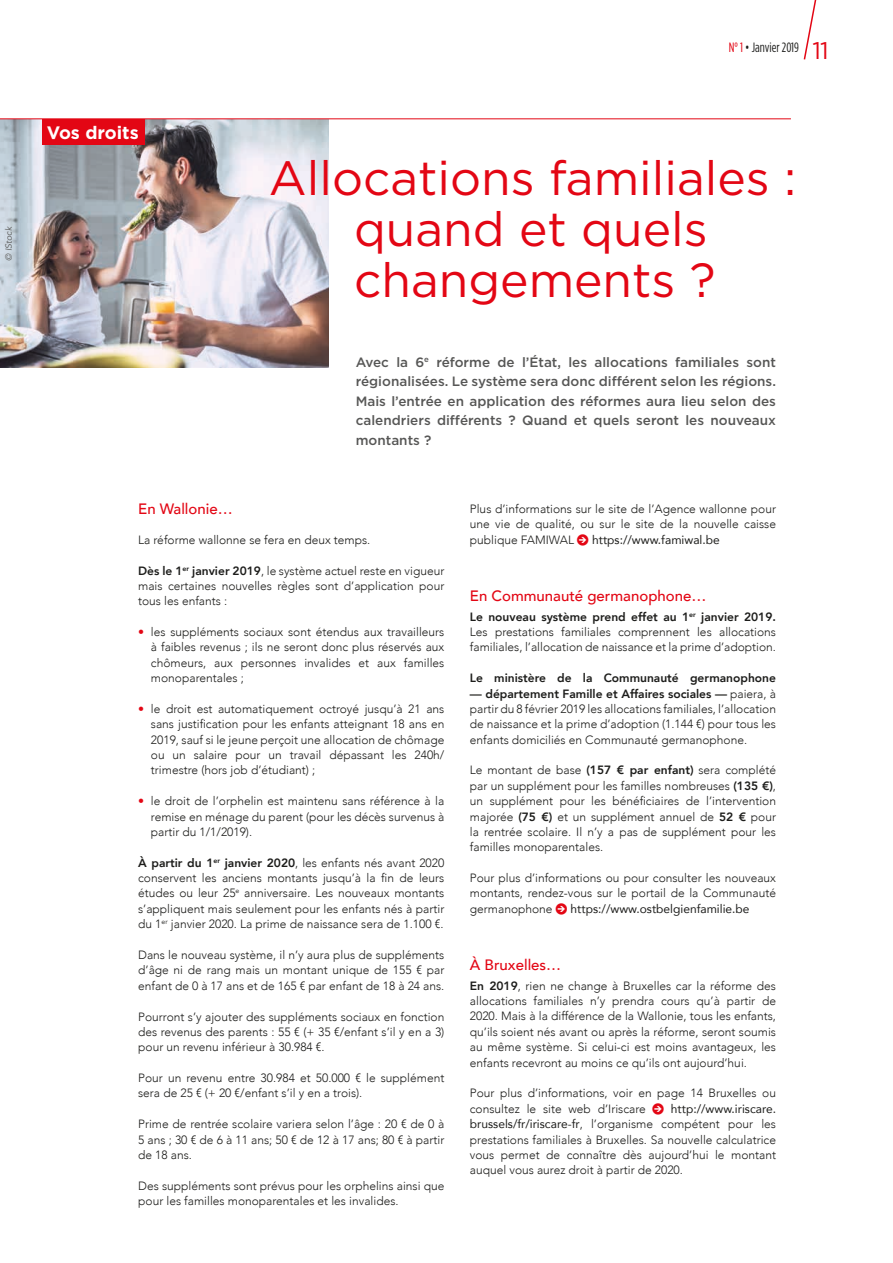
<style>
.page{position:relative;width:893px;height:1263px;background:#fff}
.page>*{position:absolute;margin:0;border:0;box-sizing:border-box;transform-origin:0 0}
.t1{font:48px/51px "Gotham";color:#e30614;text-align:center}
.t2{font:24px "Gotham";color:#e30614}
.t3{font:700 18px "Gotham";color:#fff}
.t4{font:500 15px "Avenir";color:#e30614}
.t5{font:500 13.5px/19.5px "Gotham";color:#575756;text-align:justify}
.t6{font:13.5px "Gotham Condensed";color:#1d1d1b}
.t7{font:300 12px/15.3px "Avenir";color:#1d1d1b;text-align:justify}
.t8{font:800 12px "Avenir";color:#1d1d1b}
.t9{font:italic 9px "Avenir";color:#575756}
.s1{color:#e30614}
.s2{font-weight:800}
.s3{font-family:"Arrowstfb";font-weight:400;color:#e30614}
.s4{font-weight:400}
</style>
<div class="page">
<img style="left:0;top:119px;width:328px;height:248px">
<div style="left:43px;top:119px;width:102px;height:26px;background:#e30614"></div>
<hr style="left:0;top:118px;width:791px;height:1px;background:#e30614">
<svg style="left:803px;top:0;width:14px;height:60px"></svg>
<p class="t9" style="left:3px;top:261px;width:36px;rotate:-90deg">© IStock</p>
<p class="t6" style="left:729px;top:40px;width:72px"><span class="s1">N° 1</span> • Janvier 2019</p>
<h2 class="t2" style="left:813px;top:36px;width:18px">11</h2>
<h3 class="t3" style="left:47px;top:121px;width:93px">Vos droits</h3>
<h1 class="t1" style="left:269px;top:152px;width:529px">Allocations familiales : quand et quels changements ?</h1>
<p class="t5" style="left:356px;top:352px;width:422px">Avec la 6<sup>e</sup> réforme de l’État, les allocations familiales sont régionalisées. Le système sera donc différent selon les régions.<br>Mais l’entrée en application des réformes aura lieu selon des calendriers différents ? Quand et quels seront les nouveaux montants ?</p>
<p class="t4" style="left:138px;top:495px;width:96px">En Wallonie…</p>
<p class="t7" style="left:138px;top:532px;width:234px">La réforme wallonne se fera en deux temps.</p>
<p class="t7" style="left:138px;top:563px;width:308px"><span class="s2">Dès le 1</span><sup>er</sup> <span class="s2">janvier 2019</span>, le système actuel reste en vigueur mais certaines nouvelles règles sont d’application pour tous les enfants :</p>
<p class="t7" style="left:151px;top:624px;width:295px;text-indent:-13px"><span class="s1">•</span> les suppléments sociaux sont étendus aux travailleurs à faibles revenus ; ils ne seront donc plus réservés aux chômeurs, aux personnes invalides et aux familles monoparentales ;</p>
<p class="t7" style="left:151px;top:701px;width:295px;text-indent:-13px"><span class="s1">•</span> le droit est automatiquement octroyé jusqu’à 21 ans sans justification pour les enfants atteignant 18 ans en 2019, sauf si le jeune perçoit une allocation de chômage ou un salaire pour un travail dépassant les 240h/ trimestre (hors job d’étudiant) ;</p>
<p class="t7" style="left:151px;top:793px;width:295px;text-indent:-13px"><span class="s1">•</span> le droit de l’orphelin est maintenu sans référence à la remise en ménage du parent (pour les décès survenus à partir du 1/1/2019).</p>
<p class="t7" style="left:138px;top:855px;width:308px"><span class="s2">À partir du 1</span><sup>er</sup> <span class="s2">janvier 2020</span>, les enfants nés avant 2020 conservent les anciens montants jusqu’à la fin de leurs études ou leur 25<sup>e</sup> anniversaire. Les nouveaux montants s’appliquent mais seulement pour les enfants nés à partir du 1<sup>er</sup> janvier 2020. La prime de naissance sera de 1.100 €.</p>
<p class="t7" style="left:138px;top:947px;width:308px">Dans le nouveau système, il n’y aura plus de suppléments d’âge ni de rang mais un montant unique de 155 € par enfant de 0 à 17 ans et de 165 € par enfant de 18 à 24 ans.</p>
<p class="t7" style="left:138px;top:1009px;width:308px">Pourront s’y ajouter des suppléments sociaux en fonction des revenus des parents : 55 € (+ 35 €/enfant s’il y en a 3) pour un revenu inférieur à 30.984 €.</p>
<p class="t7" style="left:138px;top:1070px;width:308px">Pour un revenu entre 30.984 et 50.000 € le supplément sera de 25 € (+ 20 €/enfant s’il y en a trois).</p>
<p class="t7" style="left:138px;top:1116px;width:308px">Prime de rentrée scolaire variera selon l’âge : 20 € de 0 à 5 ans ; 30 € de 6 à 11 ans; 50 € de 12 à 17 ans; 80 € à partir de 18 ans.</p>
<p class="t7" style="left:138px;top:1178px;width:308px">Des suppléments sont prévus pour les orphelins ainsi que pour les familles monoparentales et les invalides.</p>
<p class="t7" style="left:470px;top:501px;width:308px">Plus d’informations sur le site de l’Agence wallonne pour une vie de qualité, ou sur le site de la nouvelle caisse publique FAMIWAL <span class="s3">J</span> <span class="s4">https://www.famiwal.be</span></p>
<p class="t4" style="left:470px;top:583px;width:238px">En Communauté germanophone…</p>
<p class="t7" style="left:470px;top:609px;width:308px"><span class="s2">Le nouveau système prend effet au 1</span><sup>er</sup> <span class="s2">janvier 2019.<br></span>Les prestations familiales comprennent les allocations familiales, l’allocation de naissance et la prime d’adoption.</p>
<p class="t8" style="left:470px;top:669px;width:308px">Le ministère de la Communauté germanophone</p>
<p class="t7" style="left:470px;top:686px;width:308px"><span class="s2">— département Famille et Affaires sociales —</span> paiera, à partir du 8 février 2019 les allocations familiales, l’allocation de naissance et la prime d’adoption (1.144 €) pour tous les enfants domiciliés en Communauté germanophone.</p>
<p class="t7" style="left:470px;top:763px;width:308px">Le montant de base <span class="s2">(157 € par enfant)</span> sera complété par un supplément pour les familles nombreuses <span class="s2">(135 €)</span>, un supplément pour les bénéficiaires de l’intervention majorée <span class="s2">(75 €)</span> et un supplément annuel de <span class="s2">52 €</span> pour la rentrée scolaire. Il n’y a pas de supplément pour les familles monoparentales.</p>
<p class="t7" style="left:470px;top:870px;width:308px">Pour plus d’informations ou pour consulter les nouveaux montants, rendez-vous sur le portail de la Communauté germanophone <span class="s3">J</span> <span class="s4">https://www.ostbelgienfamilie.be</span></p>
<p class="t4" style="left:470px;top:952px;width:93px">À Bruxelles…</p>
<p class="t7" style="left:470px;top:978px;width:308px"><span class="s2">En 2019</span>, rien ne change à Bruxelles car la réforme des allocations familiales n’y prendra cours qu’à partir de 2020. Mais à la différence de la Wallonie, tous les enfants, qu’ils soient nés avant ou après la réforme, seront soumis au même système. Si celui-ci est moins avantageux, les enfants recevront au moins ce qu’ils ont aujourd’hui.</p>
<p class="t7" style="left:470px;top:1085px;width:308px">Pour plus d’informations, voir en page 14 Bruxelles ou consultez le site web d’Iriscare <span class="s3">J</span> <span class="s4">http://www.iriscare. brussels/fr/iriscare-fr</span>, l’organisme compétent pour les prestations familiales à Bruxelles. Sa nouvelle calculatrice vous permet de connaître dès aujourd’hui le montant auquel vous aurez droit à partir de 2020.</p>
</div>
